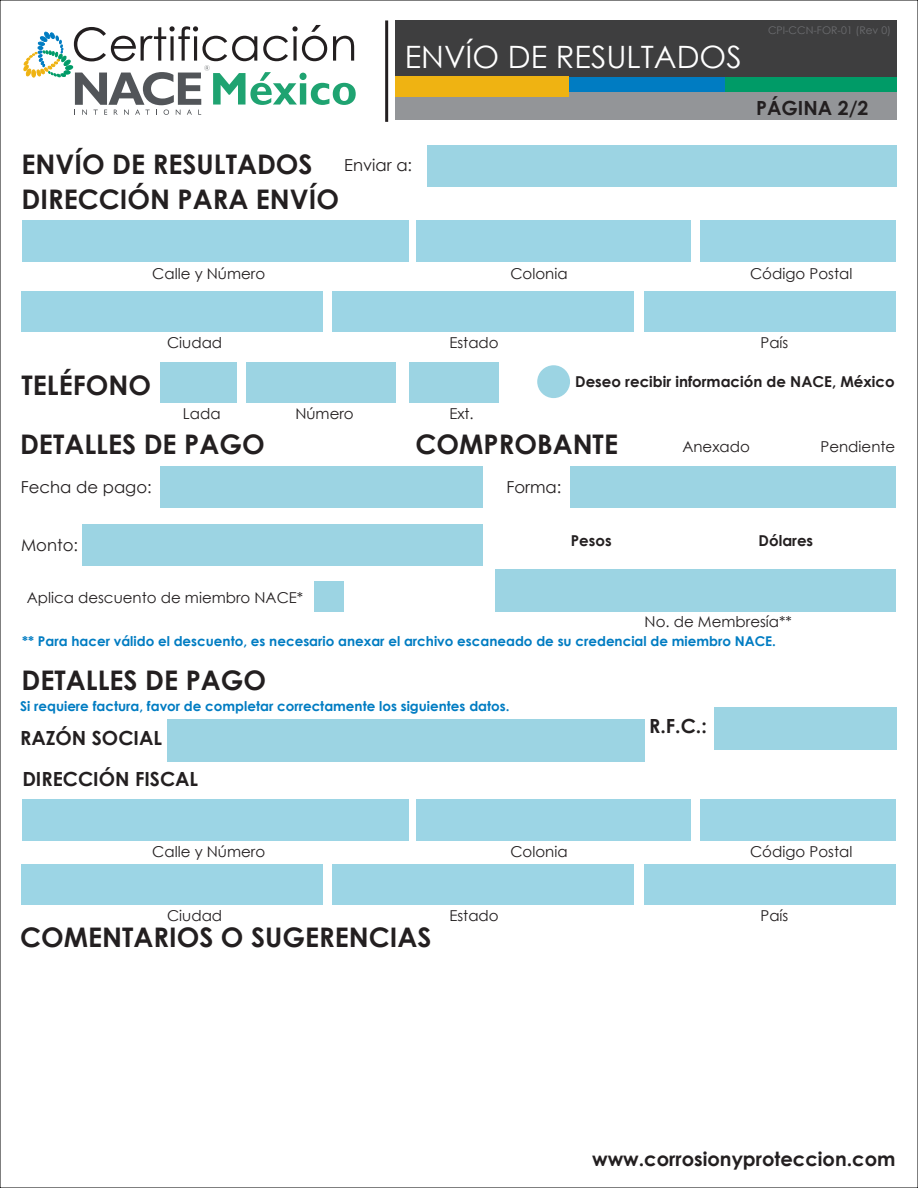
<style>
.page{position:relative;width:918px;height:1188px;background:#fff}
.page>*{position:absolute;margin:0;border:0;box-sizing:border-box;transform-origin:0 0}
.t1{font:30.75px "Century Gothic";color:#fff}
.t2{font:700 27px/35.4px "Century Gothic";color:#231f20}
.t3{font:700 19.5px/41.2px "Century Gothic";color:#231f20}
.t4{font:16.5px "Century Gothic";color:#231f20}
.t5{font:15px "Century Gothic";color:#231f20}
.t6{font:700 15px "Century Gothic";color:#231f20}
.t7{font:700 13.5px "Century Gothic";color:#007cc2}
.t8{font:10.5px "Century Gothic";color:#6c6d70}
</style>
<div class="page">
<div style="left:555px;top:76px;width:178px;height:21px;background:#007cc2"></div>
<div style="left:725px;top:76px;width:172px;height:21px;background:#009b67"></div>
<div style="left:395px;top:92px;width:502px;height:28px;background:#939598"></div>
<div style="left:395px;top:20px;width:502px;height:57px;background:#3e3e3f"></div>
<svg style="left:23px;top:25px;width:333px;height:90px"></svg>
<div style="left:395px;top:76px;width:174px;height:21px;background:#efb312"></div>
<hr style="left:385px;top:20px;width:3px;height:102px;background:#231f20">
<div style="left:427px;top:146px;width:469px;height:42px;background:#9cd4e3"></div>
<div style="left:160px;top:466px;width:323px;height:42px;background:#9cd4e3"></div>
<div style="left:82px;top:524px;width:401px;height:42px;background:#9cd4e3"></div>
<div style="left:167px;top:720px;width:478px;height:42px;background:#9cd4e3"></div>
<div style="left:714px;top:708px;width:182px;height:42px;background:#9cd4e3"></div>
<div style="left:495px;top:570px;width:401px;height:42px;background:#9cd4e3"></div>
<div style="left:570px;top:466px;width:326px;height:42px;background:#9cd4e3"></div>
<div style="left:22px;top:220px;width:387px;height:42px;background:#9cd5e5"></div>
<div style="left:416px;top:220px;width:275px;height:42px;background:#9cd5e5"></div>
<div style="left:700px;top:220px;width:196px;height:42px;background:#9cd5e5"></div>
<div style="left:22px;top:291px;width:301px;height:41px;background:#9cd5e5"></div>
<div style="left:332px;top:291px;width:302px;height:41px;background:#9cd5e5"></div>
<div style="left:645px;top:291px;width:251px;height:41px;background:#9cd5e5"></div>
<div style="left:160px;top:362px;width:77px;height:41px;background:#9cd4e3"></div>
<div style="left:246px;top:362px;width:149px;height:41px;background:#9cd4e3"></div>
<div style="left:409px;top:362px;width:90px;height:41px;background:#9cd4e3"></div>
<div style="left:537px;top:365px;width:33px;height:33px;background:#9cd4e3;border-radius:50%"></div>
<div style="left:315px;top:581px;width:29px;height:31px;background:#9cd4e3"></div>
<div style="left:22px;top:799px;width:387px;height:42px;background:#9cd5e5"></div>
<div style="left:416px;top:799px;width:275px;height:42px;background:#9cd5e5"></div>
<div style="left:700px;top:799px;width:196px;height:42px;background:#9cd5e5"></div>
<div style="left:22px;top:864px;width:301px;height:41px;background:#9cd5e5"></div>
<div style="left:332px;top:864px;width:302px;height:41px;background:#9cd5e5"></div>
<div style="left:645px;top:864px;width:251px;height:41px;background:#9cd5e5"></div>
<h1 class="t1" style="left:405px;top:38px;width:338px">ENVÍO DE RESULTADOS</h1>
<h2 class="t2" style="left:22px;top:146px;width:319px">ENVÍO DE RESULTADOS<br>DIRECCIÓN PARA ENVÍO</h2>
<p class="t4" style="left:344px;top:155px;width:69px">Enviar a:</p>
<p class="t8" style="left:768px;top:24px;width:125px">CPI-CCN-FOR-01 (Rev 0)</p>
<h3 class="t3" style="left:756px;top:87px;width:114px">PÁGINA 2/2</h3>
<p class="t5" style="left:152px;top:264px;width:114px">Calle y Número</p>
<p class="t5" style="left:510px;top:264px;width:59px">Colonia</p>
<p class="t5" style="left:750px;top:264px;width:104px">Código Postal</p>
<h2 class="t2" style="left:22px;top:367px;width:131px">TELÉFONO</h2>
<p class="t5" style="left:167px;top:333px;width:57px">Ciudad</p>
<p class="t5" style="left:449px;top:333px;width:51px">Estado</p>
<p class="t5" style="left:761px;top:333px;width:29px">País</p>
<p class="t5" style="left:183px;top:405px;width:39px">Lada</p>
<p class="t5" style="left:295px;top:405px;width:60px">Número</p>
<p class="t5" style="left:449px;top:405px;width:26px">Ext.</p>
<p class="t6" style="left:575px;top:372px;width:321px">Deseo recibir información de NACE, México</p>
<h2 class="t2" style="left:20px;top:426px;width:246px">DETALLES DE PAGO</h2>
<h2 class="t2" style="left:416px;top:426px;width:204px">COMPROBANTE</h2>
<p class="t5" style="left:682px;top:438px;width:69px">Anexado</p>
<p class="t5" style="left:821px;top:438px;width:76px">Pendiente</p>
<p class="t4" style="left:21px;top:477px;width:132px">Fecha de pago:</p>
<p class="t4" style="left:506px;top:477px;width:57px">Forma:</p>
<p class="t4" style="left:21px;top:535px;width:59px">Monto:</p>
<p class="t6" style="left:571px;top:532px;width:42px">Pesos</p>
<p class="t6" style="left:759px;top:532px;width:56px">Dólares</p>
<p class="t5" style="left:27px;top:588px;width:278px">Aplica descuento de miembro NACE*</p>
<p class="t5" style="left:645px;top:612px;width:149px">No. de Membresía**</p>
<p class="t7" style="left:22px;top:632px;width:755px">** Para hacer válido el descuento, es necesario anexar el archivo escaneado de su credencial de miembro NACE.</p>
<h2 class="t2" style="left:22px;top:662px;width:246px">DETALLES DE PAGO</h2>
<p class="t7" style="left:20px;top:698px;width:491px">Si requiere factura, favor de completar correctamente los siguientes datos.</p>
<h3 class="t3" style="left:20px;top:717px;width:180px">RAZÓN SOCIAL<br>DIRECCIÓN FISCAL</h3>
<h3 class="t3" style="left:649px;top:705px;width:59px">R.F.C.:</h3>
<p class="t5" style="left:152px;top:843px;width:114px">Calle y Número</p>
<p class="t5" style="left:510px;top:843px;width:59px">Colonia</p>
<p class="t5" style="left:750px;top:843px;width:104px">Código Postal</p>
<p class="t5" style="left:167px;top:906px;width:57px">Ciudad</p>
<p class="t5" style="left:449px;top:906px;width:51px">Estado</p>
<p class="t5" style="left:761px;top:906px;width:29px">País</p>
<h2 class="t2" style="left:20px;top:919px;width:413px">COMENTARIOS O SUGERENCIAS</h2>
<h3 class="t3" style="left:592px;top:1138px;width:305px">www.corrosionyproteccion.com</h3>
</div>
